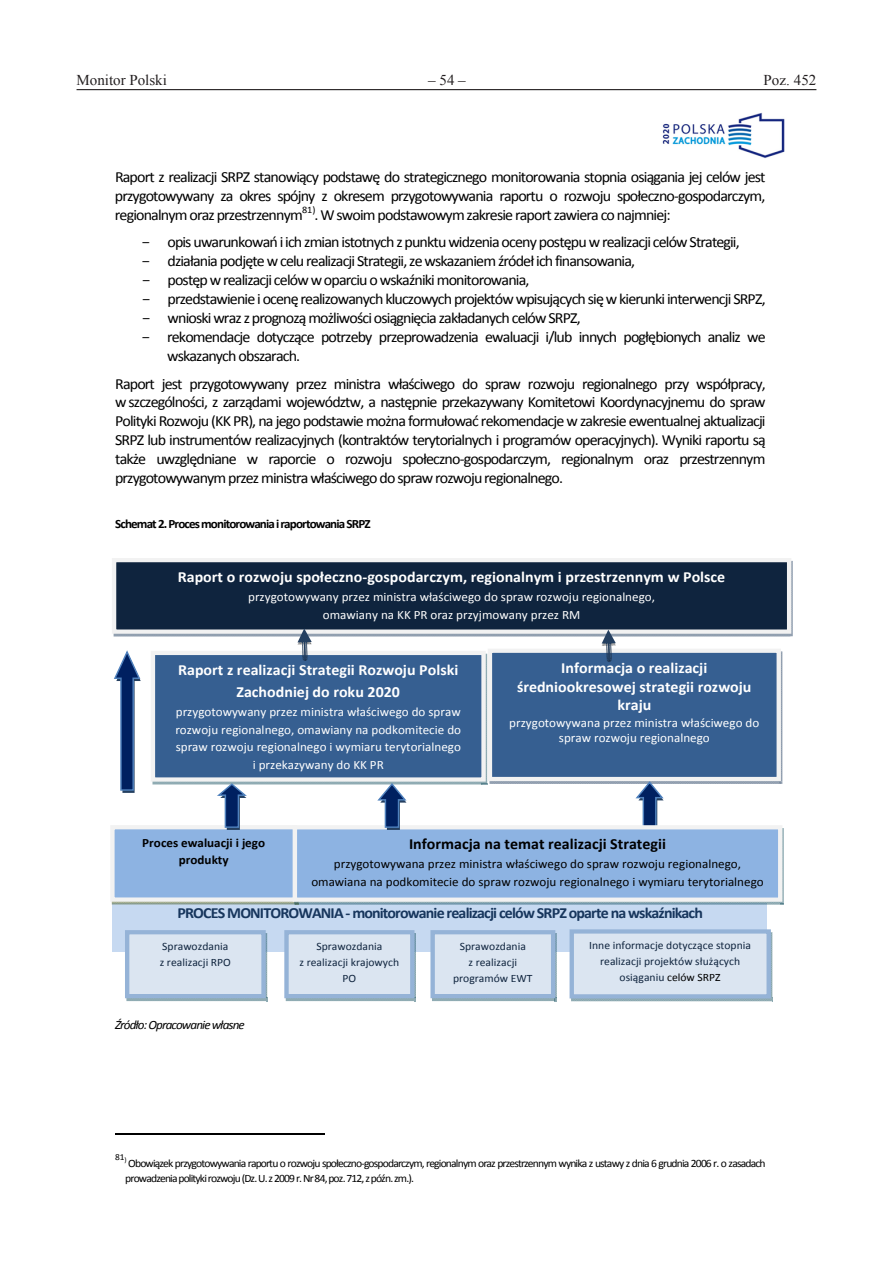
<style>
.page{position:relative;width:893px;height:1263px;background:#fff}
.page>*{position:absolute;margin:0;border:0;box-sizing:border-box;transform-origin:0 0}
.t1{font:15.45px/18.9px "Calibri";letter-spacing:-.055em;color:#000;text-align:justify}
.t2{font:700 15.45px/18.9px "Calibri";color:#fff;text-align:center}
.t3{font:700 15.45px "Calibri";letter-spacing:-.055em;color:#17365d}
.t4{font:700 15.45px "Calibri";color:#000}
.t5{font:15px "Times New Roman";color:#231f20}
.t6{font:12.75px/17.9px "Calibri";color:#fff;text-align:center}
.t7{font:12.75px/17.7px "Calibri";color:#000;text-align:center}
.t8{font:700 12.75px "Calibri";letter-spacing:-.065em;color:#000}
.t9{font:700 12.75px/17.7px "Calibri";color:#000;text-align:center}
.t10{font:italic 12.75px "Calibri";letter-spacing:-.065em;color:#000}
.t11{font:11.25px/14.4px "Calibri";letter-spacing:-.075em;color:#000}
.t12{font:11.25px/15.9px "Calibri";color:#0f243e;text-align:center}
.t13{font:9.9px "Calibri";color:#000}
.t14{font:9.15px "Calibri";color:#000}
.s1{font-family:"Courier New"}
.s2{color:#000}
</style>
<div class="page">
<hr style="left:77px;top:89px;width:739px;height:1px;background:#231f20">
<img style="left:662px;top:112px;width:123px;height:46px">
<div style="left:113px;top:903px;width:654px;height:28px;background:#c6d9f1"></div>
<div style="left:113px;top:931px;width:654px;height:20px;background:#c6d9f1"></div>
<hr style="left:115px;top:1133px;width:210px;height:1px;background:#000">
<img style="left:113px;top:561px;width:680px;height:75px">
<div style="left:114px;top:560px;width:675px;height:72px;background:#0f243e"></div>
<div style="left:112px;top:558px;width:679px;height:76px;border:4px solid #f2f2f2"></div>
<img style="left:126px;top:933px;width:141px;height:68px">
<div style="left:127px;top:932px;width:137px;height:64px;background:#dbe5f1"></div>
<div style="left:125px;top:930px;width:141px;height:68px;border:4px solid #95b3d7"></div>
<img style="left:432px;top:933px;width:125px;height:68px">
<div style="left:433px;top:932px;width:120px;height:64px;background:#dbe5f1"></div>
<div style="left:430px;top:930px;width:125px;height:68px;border:4px solid #95b3d7"></div>
<img style="left:571px;top:932px;width:201px;height:69px">
<div style="left:572px;top:931px;width:197px;height:65px;background:#dbe5f1"></div>
<div style="left:570px;top:929px;width:201px;height:69px;border:4px solid #95b3d7"></div>
<img style="left:286px;top:933px;width:130px;height:68px">
<div style="left:286px;top:932px;width:126px;height:64px;background:#dbe5f1"></div>
<div style="left:284px;top:930px;width:130px;height:68px;border:4px solid #95b3d7"></div>
<div style="left:153px;top:653px;width:331px;height:126px;background:#365f91"></div>
<div style="left:151px;top:651px;width:335px;height:131px;border:4px solid #f2f2f2"></div>
<img style="left:112px;top:902px;width:182px;height:2px">
<div style="left:112px;top:827px;width:183px;height:72px;background:#8db3e2"></div>
<div style="left:110px;top:825px;width:187px;height:77px;border:4px solid #f2f2f2"></div>
<img style="left:489px;top:651px;width:293px;height:133px">
<div style="left:490px;top:651px;width:289px;height:128px;background:#365f91"></div>
<div style="left:488px;top:649px;width:293px;height:132px;border:4px solid #f2f2f2"></div>
<svg style="left:114px;top:650px;width:27px;height:143px"></svg>
<svg style="left:217px;top:782px;width:32px;height:48px"></svg>
<svg style="left:635px;top:780px;width:30px;height:45px"></svg>
<img style="left:294px;top:828px;width:490px;height:77px">
<div style="left:295px;top:827px;width:485px;height:73px;background:#8db3e2"></div>
<div style="left:293px;top:825px;width:489px;height:77px;border:4px solid #f2f2f2"></div>
<svg style="left:377px;top:782px;width:31px;height:48px"></svg>
<svg style="left:297px;top:629px;width:15px;height:30px"></svg>
<svg style="left:602px;top:630px;width:14px;height:30px"></svg>
<p class="t5" style="left:77px;top:70px;width:92px">Monitor Polski</p>
<p class="t5" style="left:428px;top:70px;width:39px">– 54 –</p>
<p class="t5" style="left:764px;top:70px;width:54px">Poz. 452</p>
<p class="t1" style="left:115px;top:168px;width:652px">Raport z realizacji SRPZ stanowiący podstawę do strategicznego monitorowania stopnia osiągania jej celów jest przygotowywany za okres spójny z okresem przygotowywania raportu o rozwoju społeczno‐gospodarczym, regionalnym oraz przestrzennym</p>
<p class="t13" style="left:302px;top:204px;width:15px">81)</p>
<p class="t1" style="left:315px;top:206px;width:358px">. W swoim podstawowym zakresie raport zawiera co najmniej:</p>
<p class="t1" style="left:141px;top:233px;width:600px"><span class="s1">-</span> opis uwarunkowań i ich zmian istotnych z punktu widzenia oceny postępu w realizacji celów Strategii,</p>
<p class="t1" style="left:141px;top:252px;width:495px"><span class="s1">-</span> działania podjęte w celu realizacji Strategii, ze wskazaniem źródeł ich finansowania,</p>
<p class="t1" style="left:141px;top:271px;width:390px"><span class="s1">-</span> postęp w realizacji celów w oparciu o wskaźniki monitorowania,</p>
<p class="t1" style="left:141px;top:290px;width:626px"><span class="s1">-</span> przedstawienie i ocenę realizowanych kluczowych projektów wpisujących się w kierunki interwencji SRPZ,</p>
<p class="t1" style="left:141px;top:309px;width:441px"><span class="s1">-</span> wnioski wraz z prognozą możliwości osiągnięcia zakładanych celów SRPZ,</p>
<p class="t1" style="left:167px;top:328px;width:600px;text-indent:-26px"><span class="s1">-</span> rekomendacje dotyczące potrzeby przeprowadzenia ewaluacji i/lub innych pogłębionych analiz we wskazanych obszarach.</p>
<p class="t1" style="left:115px;top:374px;width:652px">Raport jest przygotowywany przez ministra właściwego do spraw rozwoju regionalnego przy współpracy, w szczególności, z zarządami województw, a następnie przekazywany Komitetowi Koordynacyjnemu do spraw Polityki Rozwoju (KK PR), na jego podstawie można formułować rekomendacje w zakresie ewentualnej aktualizacji SRPZ lub instrumentów realizacyjnych (kontraktów terytorialnych i programów operacyjnych). Wyniki raportu są także uwzględniane w raporcie o rozwoju społeczno‐gospodarczym, regionalnym oraz przestrzennym przygotowywanym przez ministra właściwego do spraw rozwoju regionalnego.</p>
<p class="t8" style="left:115px;top:516px;width:257px">Schemat 2.Procesmonitorowaniai raportowania SRPZ</p>
<p class="t2" style="left:178px;top:567px;width:549px">Raport o rozwoju społeczno‐gospodarczym, regionalnym i przestrzennym w Polsce</p>
<p class="t6" style="left:248px;top:588px;width:408px">przygotowywany przez ministra właściwego do spraw rozwoju regionalnego, omawiany na KK PR oraz przyjmowany przez RM</p>
<p class="t2" style="left:178px;top:659px;width:282px;line-height:21.8px">Raport z realizacji Strategii Rozwoju Polski<br>Zachodniej do roku 2020</p>
<p class="t6" style="left:175px;top:703px;width:287px">przygotowywany przez ministra właściwego do spraw rozwoju regionalnego, omawiany na podkomitecie do spraw rozwoju regionalnego i wymiaru terytorialnego i przekazywany do KK PR</p>
<p class="t2" style="left:517px;top:658px;width:236px">Informacja o realizacji średniookresowej strategii rozwoju kraju</p>
<p class="t6" style="left:509px;top:715px;width:252px;line-height:15.5px">przygotowywana przez ministra właściwego do spraw rozwoju regionalnego</p>
<p class="t9" style="left:142px;top:833px;width:124px">Proces ewaluacji i jego produkty</p>
<p class="t4" style="left:409px;top:834px;width:258px">Informacja na temat realizacji Strategii</p>
<p class="t7" style="left:311px;top:855px;width:454px">przygotowywana przez ministra właściwego do spraw rozwoju regionalnego, omawiana na podkomitecie do spraw rozwoju regionalnego i wymiaru terytorialnego</p>
<p class="t3" style="left:178px;top:903px;width:527px">PROCES MONITOROWANIA ‐ monitorowanie realizacji celów SRPZ oparte na wskaźnikach</p>
<p class="t12" style="left:160px;top:938px;width:73px;text-align:left">Sprawozdania z realizacji RPO</p>
<p class="t12" style="left:453px;top:938px;width:81px">Sprawozdania<br>z realizacji programów EWT</p>
<p class="t12" style="left:589px;top:938px;width:163px">Inne informacje dotyczące stopnia realizacji projektów służących osiąganiu <span class="s2">celów SRPZ</span></p>
<p class="t12" style="left:300px;top:938px;width:101px">Sprawozdania<br>z realizacji krajowych<br>PO</p>
<p class="t10" style="left:115px;top:1016px;width:131px">Źródło: Opracowanie własne</p>
<p class="t14" style="left:115px;top:1151px;width:13px">81<sub>)</sub></p>
<p class="t11" style="left:125px;top:1156px;width:642px">Obowiązek przygotowywania raportu o rozwoju społeczno‐gospodarczym, regionalnym oraz przestrzennym wynika z ustawy z dnia 6 grudnia 2006 r. o zasadach prowadzeniapolityki rozwoju(Dz.U.z2009r.Nr84,poz.712,zpóźn.zm.).</p>
</div>
